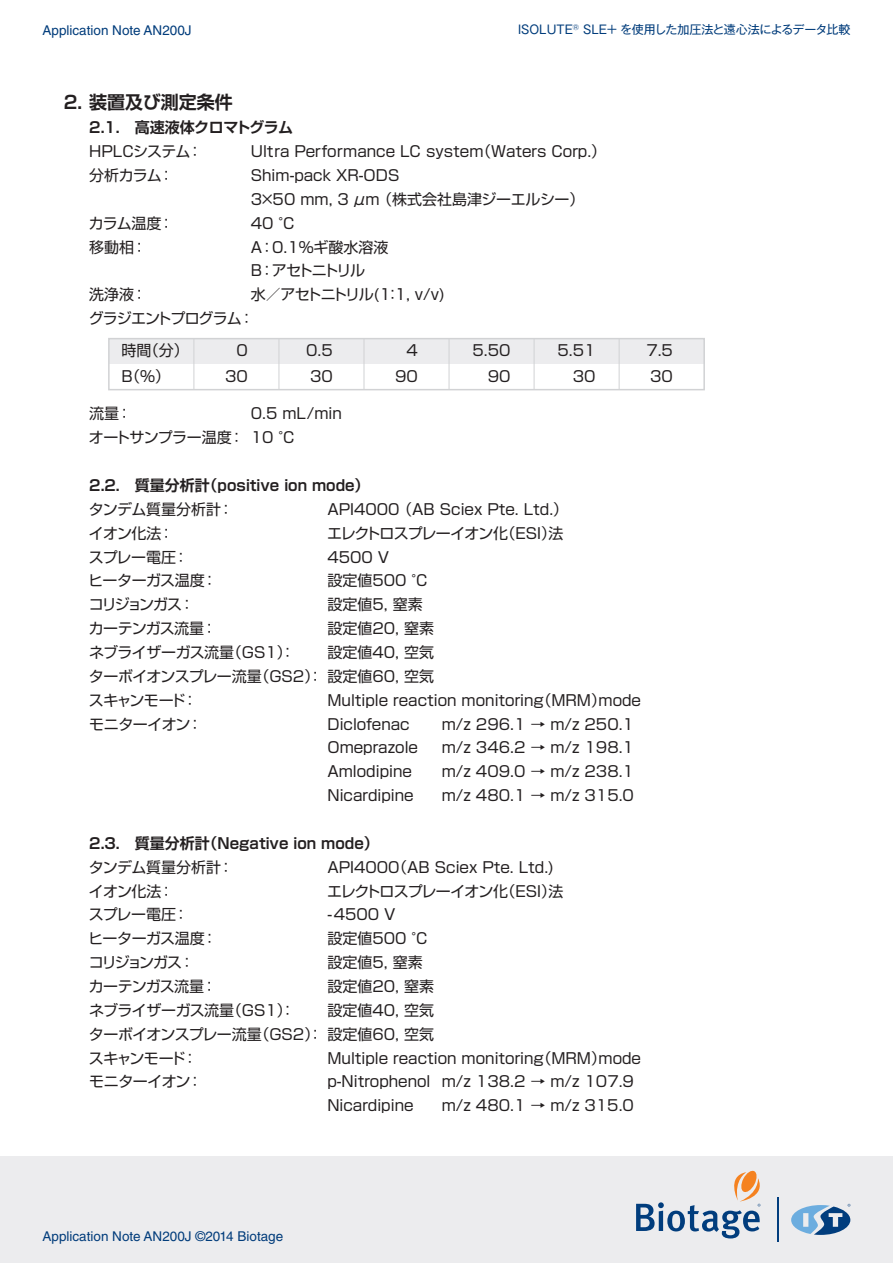
<style>
.page{position:relative;width:893px;height:1263px;background:#fff}
.page>*{position:absolute;margin:0;border:0;box-sizing:border-box;transform-origin:0 0}
.t1{font:700 18px "Shin Go Pro De";color:#231f20}
.t2{font:15px/25.5px "Shin Go Pro";color:#231f20}
.t3{font:15px/23.9px "Shin Go Pro";letter-spacing:-.03em;color:#231f20}
.t4{font:700 15px "Shin Go Pro De";color:#231f20}
.t5{font:15px "Shin Go Pro";letter-spacing:-.06em;color:#231f20}
.t6{font:15px "Shin Go Pro";letter-spacing:-.035em;color:#231f20}
.t7{font:15px/23.9px "Shin Go Pro";letter-spacing:-.065em;color:#231f20}
.t8{font:15px/23.9px "Shin Go Pro";letter-spacing:-.045em;color:#231f20}
.t9{font:700 15px "Shin Go Pro De";letter-spacing:-.035em;color:#231f20}
.t10{font:15px "Shin Go Pro";letter-spacing:-.13em;color:#231f20}
.t11{font:13.5px "Helvetica LT Std";color:#013c7b}
.t12{font:12px "Gothic MB101 Pro";color:#013c7b}
</style>
<div class="page">
<div style="left:0;top:1157px;width:893px;height:106px;background:#ececee"></div>
<hr style="left:777px;top:1197px;width:2px;height:45px;background:#013d7d">
<svg style="left:636px;top:1170px;width:125px;height:68px"></svg>
<svg style="left:791px;top:1204px;width:59px;height:31px"></svg>
<div style="left:109px;top:339px;width:595px;height:25px;background:#ececee"></div>
<div style="left:108px;top:338px;width:597px;height:52px;border:2px solid #d1d2d4"></div>
<hr style="left:194px;top:339px;width:1px;height:51px;background:#d1d2d4">
<hr style="left:279px;top:339px;width:1px;height:51px;background:#d1d2d4">
<hr style="left:364px;top:339px;width:1px;height:51px;background:#d1d2d4">
<hr style="left:449px;top:339px;width:1px;height:51px;background:#d1d2d4">
<hr style="left:534px;top:339px;width:1px;height:51px;background:#d1d2d4">
<hr style="left:619px;top:339px;width:1px;height:51px;background:#d1d2d4">
<p class="t11" style="left:43px;top:23px;width:151px">Application Note AN200J</p>
<p class="t12" style="left:518px;top:20px;width:334px">ISOLUTE<sup>®</sup> SLE+ を使用した加圧法と遠心法によるデータ比較</p>
<p class="t1" style="left:64px;top:88px;width:171px">2. 装置及び測定条件</p>
<p class="t9" style="left:89px;top:115px;width:205px">2.1.　高速液体クロマトグラム</p>
<p class="t3" style="left:89px;top:138px;width:115px">HPLCシステム：</p>
<p class="t2" style="left:251px;top:137px;width:357px">Ultra Performance LC system（Waters Corp.）</p>
<p class="t2" style="left:89px;top:161px;width:86px">分析カラム：</p>
<p class="t2" style="left:251px;top:161px;width:335px;line-height:23.9px">Shim-pack XR-ODS<br>3×50 mm, 3 μm （株式会社島津ジーエルシー）</p>
<p class="t2" style="left:89px;top:208px;width:87px">カラム温度：</p>
<p class="t2" style="left:251px;top:208px;width:45px">40 °C</p>
<p class="t2" style="left:89px;top:232px;width:59px">移動相：</p>
<p class="t8" style="left:251px;top:233px;width:139px">A：0.1%ギ酸水溶液<br>B：アセトニトリル</p>
<p class="t2" style="left:89px;top:280px;width:59px">洗浄液：</p>
<p class="t7" style="left:89px;top:281px;width:357px;text-indent:162px">水／アセトニトリル(1：1，v/v)グラジエントプログラム：</p>
<p class="t2" style="left:121px;top:336px;width:69px">時間（分）<br>B（%）</p>
<p class="t2" style="left:225px;top:336px;width:24px;text-align:right">0<br>30</p>
<p class="t2" style="left:306px;top:336px;width:28px">0.5<br>30</p>
<p class="t2" style="left:395px;top:336px;width:24px;text-align:right">4<br>90</p>
<p class="t2" style="left:472px;top:336px;width:40px;text-align:right">5.50<br>90</p>
<p class="t2" style="left:558px;top:336px;width:40px;text-align:right">5.51<br>30</p>
<p class="t2" style="left:646px;top:336px;width:28px">7.5<br>30</p>
<p class="t2" style="left:89px;top:399px;width:44px">流量：</p>
<p class="t3" style="left:89px;top:400px;width:255px;text-indent:162px">0.5 mL/minオートサンプラー温度： 10 °C</p>
<p class="t4" style="left:89px;top:473px;width:282px">2.2.　質量分析計（positive ion mode）</p>
<p class="t2" style="left:89px;top:495px;width:146px">タンデム質量分析計：</p>
<p class="t2" style="left:327px;top:495px;width:242px">API4000 （AB Sciex Pte. Ltd.）</p>
<p class="t2" style="left:89px;top:518px;width:87px">イオン化法：</p>
<p class="t5" style="left:327px;top:521px;width:238px">エレクトロスプレーイオン化（ESI）法</p>
<p class="t2" style="left:89px;top:542px;width:101px">スプレー電圧：</p>
<p class="t2" style="left:327px;top:542px;width:63px">4500 V</p>
<p class="t3" style="left:88px;top:567px;width:130px">ヒーターガス温度：</p>
<p class="t2" style="left:327px;top:566px;width:102px">設定値500 °C</p>
<p class="t10" style="left:89px;top:592px;width:107px">コリジョンガス：</p>
<p class="t2" style="left:327px;top:590px;width:97px">設定値5，窒素</p>
<p class="t6" style="left:89px;top:616px;width:129px">カーテンガス流量：</p>
<p class="t2" style="left:327px;top:614px;width:108px">設定値20，窒素</p>
<p class="t3" style="left:89px;top:638px;width:208px">ネブライザーガス流量（GS1）：</p>
<p class="t2" style="left:89px;top:638px;width:347px;line-height:23.9px;text-align:justify;text-indent:239px">設定値40，空気ターボイオンスプレー流量（GS2）： 設定値60，空気スキャンモード：</p>
<p class="t2" style="left:327px;top:685px;width:315px">Multiple reaction monitoring（MRM）mode</p>
<p class="t6" style="left:89px;top:711px;width:115px">モニターイオン：</p>
<p class="t2" style="left:327px;top:709px;width:84px">Diclofenac</p>
<p class="t2" style="left:442px;top:709px;width:194px">m/z 296.1 → m/z 250.1</p>
<p class="t2" style="left:327px;top:733px;width:92px">Omeprazole</p>
<p class="t2" style="left:442px;top:733px;width:194px">m/z 346.2 → m/z 198.1</p>
<p class="t2" style="left:327px;top:757px;width:86px">Amlodipine</p>
<p class="t2" style="left:442px;top:757px;width:194px">m/z 409.0 → m/z 238.1</p>
<p class="t2" style="left:327px;top:781px;width:88px">Nicardipine</p>
<p class="t2" style="left:442px;top:781px;width:194px">m/z 480.1 → m/z 315.0</p>
<p class="t4" style="left:89px;top:831px;width:291px">2.3.　質量分析計（Negative ion mode）</p>
<p class="t2" style="left:89px;top:852px;width:146px">タンデム質量分析計：</p>
<p class="t2" style="left:327px;top:852px;width:228px">API4000（AB Sciex Pte. Ltd.)</p>
<p class="t2" style="left:89px;top:876px;width:87px">イオン化法：</p>
<p class="t5" style="left:327px;top:878px;width:238px">エレクトロスプレーイオン化（ESI）法</p>
<p class="t2" style="left:89px;top:900px;width:101px">スプレー電圧：</p>
<p class="t2" style="left:327px;top:900px;width:70px">-4500 V</p>
<p class="t3" style="left:88px;top:925px;width:130px">ヒーターガス温度：</p>
<p class="t2" style="left:327px;top:924px;width:102px">設定値500 °C</p>
<p class="t10" style="left:89px;top:950px;width:107px">コリジョンガス：</p>
<p class="t2" style="left:327px;top:948px;width:97px">設定値5，窒素</p>
<p class="t6" style="left:89px;top:974px;width:129px">カーテンガス流量：</p>
<p class="t2" style="left:327px;top:972px;width:108px">設定値20，窒素</p>
<p class="t3" style="left:89px;top:996px;width:208px">ネブライザーガス流量（GS1）：</p>
<p class="t2" style="left:89px;top:996px;width:347px;line-height:23.9px;text-align:justify;text-indent:239px">設定値40，空気ターボイオンスプレー流量（GS2）： 設定値60，空気スキャンモード：</p>
<p class="t2" style="left:327px;top:1043px;width:315px">Multiple reaction monitoring（MRM）mode</p>
<p class="t6" style="left:89px;top:1069px;width:115px">モニターイオン：</p>
<p class="t2" style="left:327px;top:1068px;width:308px;line-height:23.9px">p-Nitrophenol m/z 138.2 → m/z 107.9<br>Nicardipine</p>
<p class="t2" style="left:442px;top:1091px;width:194px">m/z 480.1 → m/z 315.0</p>
<p class="t11" style="left:43px;top:1229px;width:242px">Application Note AN200J ©2014 Biotage</p>
</div>
